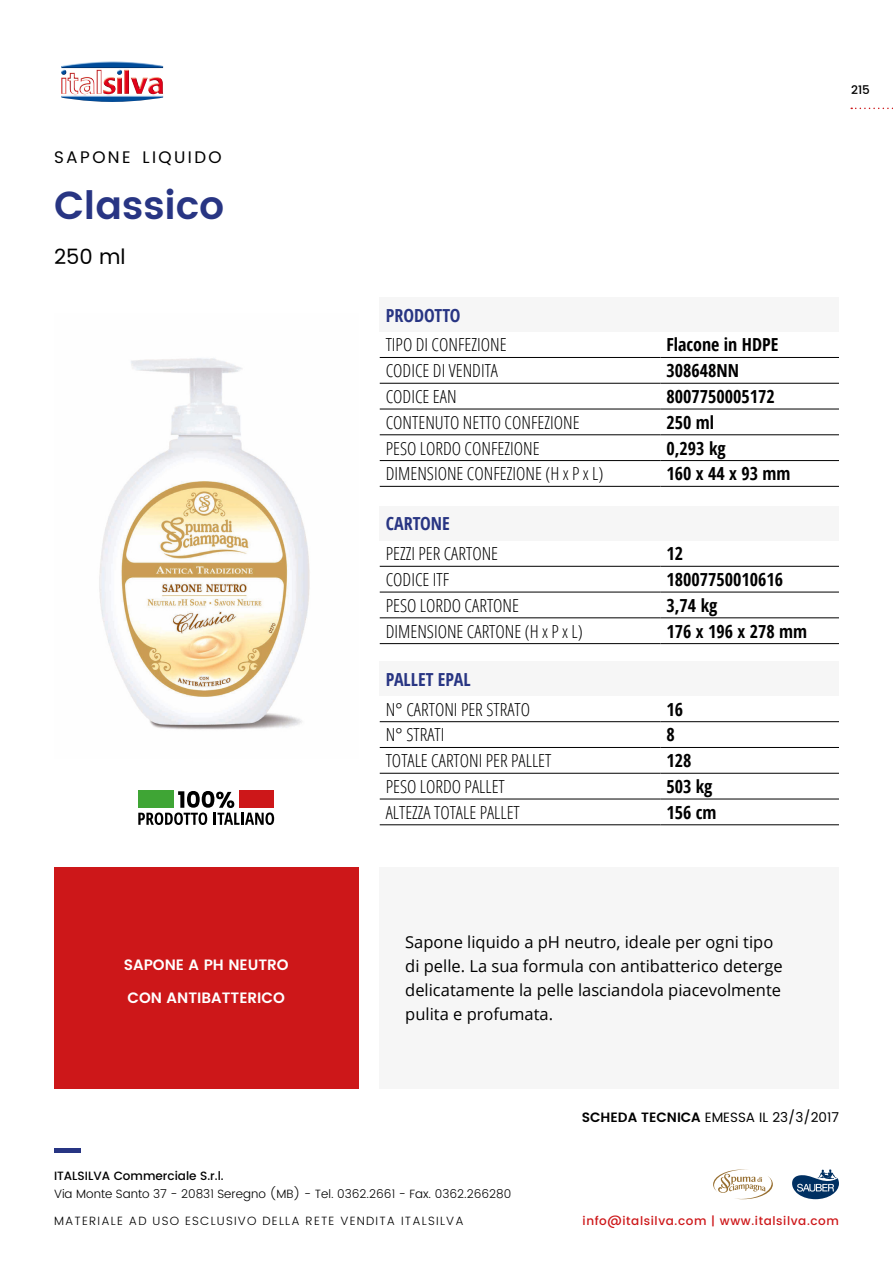
<style>
.page{position:relative;width:893px;height:1263px;background:#fff}
.page>*{position:absolute;margin:0;border:0;box-sizing:border-box;transform-origin:0 0}
.t1{font:600 39px "Poppins";color:#283583}
.t2{font:21px "Poppins";color:#000}
.t3{font:300 condensed 18px "Open Sans";color:#000}
.t4{font:700 18px "Open Sans Condensed";color:#000}
.t5{font:700 18px "Open Sans Condensed";color:#283583}
.t6{font:16.8px "Poppins";letter-spacing:.145em;color:#000}
.t7{font:16.5px/24px "Open Sans";color:#000}
.t8{font:600 15px "Poppins";color:#fff}
.t9{font:13.5px "Poppins";color:#000}
.t10{font:300 12px "Poppins";color:#000}
.t11{font:300 12px "Poppins";letter-spacing:.1em;color:#000}
.t12{font:500 12px "Poppins";letter-spacing:.05em;color:#cd1719}
.t13{font:500 12px "Poppins";color:#000}
.s1{font-weight:600}
</style>
<div class="page">
<svg style="left:851px;top:108px;width:42px;height:1px"></svg>
<hr style="left:54px;top:1148px;width:26px;height:4px;background:#283583">
<img style="left:61px;top:61px;width:102px;height:41px">
<svg style="left:792px;top:1169px;width:47px;height:30px"></svg>
<svg style="left:713px;top:1169px;width:60px;height:31px"></svg>
<div style="left:54px;top:867px;width:304px;height:222px;background:#cd1719"></div>
<div style="left:380px;top:867px;width:459px;height:222px;background:#f6f6f6"></div>
<div style="left:380px;top:662px;width:459px;height:34px;background:#f6f6f6"></div>
<hr style="left:380px;top:721px;width:280px;height:1px;background:#000">
<hr style="left:660px;top:721px;width:179px;height:1px;background:#000">
<hr style="left:380px;top:747px;width:280px;height:1px;background:#000">
<hr style="left:660px;top:747px;width:179px;height:1px;background:#000">
<hr style="left:380px;top:773px;width:280px;height:1px;background:#000">
<hr style="left:660px;top:773px;width:179px;height:1px;background:#000">
<hr style="left:380px;top:799px;width:280px;height:1px;background:#000">
<hr style="left:660px;top:799px;width:179px;height:1px;background:#000">
<hr style="left:380px;top:824px;width:280px;height:1px;background:#000">
<hr style="left:660px;top:824px;width:179px;height:1px;background:#000">
<div style="left:380px;top:506px;width:459px;height:34px;background:#f6f6f6"></div>
<hr style="left:380px;top:566px;width:280px;height:1px;background:#000">
<hr style="left:660px;top:566px;width:179px;height:1px;background:#000">
<hr style="left:380px;top:592px;width:280px;height:1px;background:#000">
<hr style="left:660px;top:592px;width:179px;height:1px;background:#000">
<hr style="left:380px;top:618px;width:280px;height:1px;background:#000">
<hr style="left:660px;top:618px;width:179px;height:1px;background:#000">
<hr style="left:380px;top:643px;width:280px;height:1px;background:#000">
<hr style="left:660px;top:643px;width:179px;height:1px;background:#000">
<div style="left:380px;top:298px;width:459px;height:34px;background:#f6f6f6"></div>
<hr style="left:380px;top:357px;width:280px;height:1px;background:#000">
<hr style="left:660px;top:357px;width:179px;height:1px;background:#000">
<hr style="left:380px;top:383px;width:280px;height:1px;background:#000">
<hr style="left:660px;top:383px;width:179px;height:1px;background:#000">
<hr style="left:380px;top:409px;width:280px;height:1px;background:#000">
<hr style="left:660px;top:409px;width:179px;height:1px;background:#000">
<hr style="left:380px;top:434px;width:280px;height:1px;background:#000">
<hr style="left:660px;top:434px;width:179px;height:1px;background:#000">
<hr style="left:380px;top:460px;width:280px;height:1px;background:#000">
<hr style="left:660px;top:460px;width:179px;height:1px;background:#000">
<hr style="left:380px;top:486px;width:280px;height:1px;background:#000">
<hr style="left:660px;top:486px;width:179px;height:1px;background:#000">
<img style="left:99px;top:358px;width:211px;height:372px">
<svg style="left:138px;top:791px;width:136px;height:34px"></svg>
<p class="t6" style="left:54px;top:145px;width:169px">SAPONE LIQUIDO</p>
<h1 class="t1" style="left:54px;top:176px;width:172px">Classico</h1>
<p class="t2" style="left:54px;top:241px;width:73px">250 ml</p>
<p class="t13" style="left:851px;top:80px;width:20px">215</p>
<p class="t5" style="left:386px;top:302px;width:76px">PRODOTTO</p>
<p class="t3" style="left:386px;top:333px;width:122px">TIPO DI CONFEZIONE</p>
<p class="t4" style="left:666px;top:332px;width:113px">Flacone in HDPE</p>
<p class="t3" style="left:386px;top:358px;width:114px">CODICE DI VENDITA</p>
<p class="t4" style="left:666px;top:358px;width:74px">308648NN</p>
<p class="t3" style="left:386px;top:384px;width:72px">CODICE EAN</p>
<p class="t4" style="left:666px;top:384px;width:110px">8007750005172</p>
<p class="t3" style="left:386px;top:410px;width:195px">CONTENUTO NETTO CONFEZIONE</p>
<p class="t4" style="left:666px;top:410px;width:49px">250 ml</p>
<p class="t3" style="left:386px;top:436px;width:155px">PESO LORDO CONFEZIONE</p>
<p class="t4" style="left:666px;top:435px;width:61px">0,293 kg</p>
<p class="t3" style="left:386px;top:462px;width:219px">DIMENSIONE CONFEZIONE (H x P x L)</p>
<p class="t4" style="left:666px;top:461px;width:126px">160 x 44 x 93 mm</p>
<p class="t5" style="left:386px;top:511px;width:66px">CARTONE</p>
<p class="t3" style="left:386px;top:541px;width:114px">PEZZI PER CARTONE</p>
<p class="t4" style="left:666px;top:541px;width:18px">12</p>
<p class="t3" style="left:386px;top:567px;width:65px">CODICE ITF</p>
<p class="t4" style="left:666px;top:567px;width:118px">18007750010616</p>
<p class="t3" style="left:386px;top:593px;width:135px">PESO LORDO CARTONE</p>
<p class="t4" style="left:666px;top:593px;width:53px">3,74 kg</p>
<p class="t3" style="left:386px;top:619px;width:199px">DIMENSIONE CARTONE (H x P x L)</p>
<p class="t4" style="left:666px;top:618px;width:142px">176 x 196 x 278 mm</p>
<p class="t5" style="left:386px;top:667px;width:87px">PALLET EPAL</p>
<p class="t3" style="left:386px;top:697px;width:146px">N° CARTONI PER STRATO</p>
<p class="t4" style="left:666px;top:697px;width:18px">16</p>
<p class="t3" style="left:386px;top:723px;width:60px">N° STRATI</p>
<p class="t4" style="left:666px;top:722px;width:10px">8</p>
<p class="t3" style="left:386px;top:748px;width:167px">TOTALE CARTONI PER PALLET</p>
<p class="t4" style="left:666px;top:748px;width:27px">128</p>
<p class="t3" style="left:386px;top:774px;width:121px">PESO LORDO PALLET</p>
<p class="t4" style="left:666px;top:774px;width:48px">503 kg</p>
<p class="t3" style="left:386px;top:800px;width:136px">ALTEZZA TOTALE PALLET</p>
<p class="t4" style="left:666px;top:800px;width:52px">156 cm</p>
<p class="t8" style="left:124px;top:953px;width:167px">SAPONE A PH NEUTRO</p>
<p class="t8" style="left:128px;top:986px;width:159px">CON ANTIBATTERICO</p>
<p class="t7" style="left:405px;top:930px;width:379px">Sapone liquido a pH neutro, ideale per ogni tipo di pelle. La sua formula con antibatterico deterge delicatamente la pelle lasciandola piacevolmente pulita e profumata.</p>
<p class="t9" style="left:582px;top:1107px;width:259px"><span class="s1">SCHEDA TECNICA</span> EMESSA IL 23/3/2017</p>
<p class="t13" style="left:54px;top:1167px;width:171px">ITALSILVA Commerciale S.r.l.</p>
<p class="t10" style="left:54px;top:1185px;width:459px">Via Monte Santo 37 - 20831 Seregno (MB) - Tel. 0362.2661 - Fax. 0362.266280</p>
<p class="t11" style="left:54px;top:1212px;width:411px">MATERIALE AD USO ESCLUSIVO DELLA RETE VENDITA ITALSILVA</p>
<p class="t12" style="left:583px;top:1212px;width:258px">info@italsilva.com | www.italsilva.com</p>
</div>
